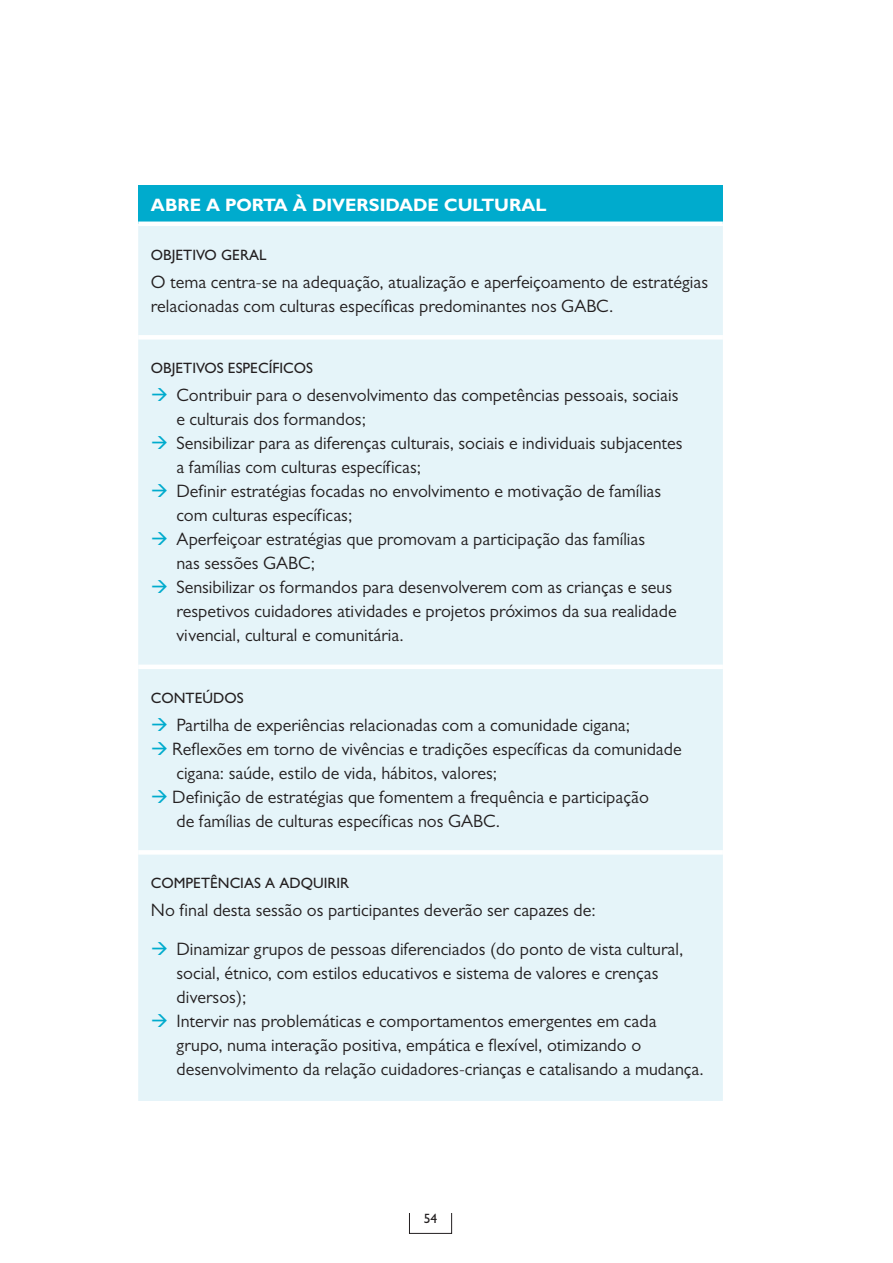
<style>
.page{position:relative;width:893px;height:1263px;background:#fff}
.page>*{position:absolute;margin:0;border:0;box-sizing:border-box;transform-origin:0 0}
.No_Spacing{font:18px/24px "Gill Sans MT Pro";color:#231f20}
.List_Paragraph{font:700 18px "Gill Sans MT Pro";color:#fff}
.t1{font:500 15px "Gill Sans MT Pro";color:#231f20}
.t2{font:500 13.5px "Gill Sans MT Pro";color:#231f20}
.s1{color:#00abcd}
</style>
<div class="page">
<div style="left:409px;top:1208px;width:43px;height:25px;border:1px solid #231f20"></div>
<div style="left:406px;top:1203px;width:49px;height:9px;background:#fff"></div>
<div style="left:138px;top:185px;width:585px;height:39px;background:#00abcd"></div>
<div style="left:138px;top:226px;width:585px;height:875px;background:#e5f4f9"></div>
<hr style="left:138px;top:222px;width:585px;height:4px;background:#fff">
<div style="left:138px;top:335px;width:585px;height:5px;background:#fff"></div>
<hr style="left:138px;top:665px;width:585px;height:4px;background:#fff">
<div style="left:138px;top:850px;width:585px;height:5px;background:#fff"></div>
<p class="List_Paragraph" style="left:151px;top:193px;width:397px">ABRE A PORTA À DIVERSIDADE CULTURAL</p>
<p class="t1" style="left:151px;top:246px;width:117px">OBJETIVO GERAL</p>
<p class="No_Spacing" style="left:151px;top:270px;width:559px">O tema centra-se na adequação, atualização e aperfeiçoamento de estratégias relacionadas com culturas específicas predominantes nos GABC.</p>
<p class="t1" style="left:151px;top:359px;width:164px">OBJETIVOS ESPECÍFICOS</p>
<p class="No_Spacing" style="left:176px;top:383px;width:503px;text-indent:-26px"><span class="s1">→</span> Contribuir para o desenvolvimento das competências pessoais, sociais e culturais dos formandos;</p>
<p class="No_Spacing" style="left:176px;top:431px;width:508px;text-indent:-26px"><span class="s1">→</span> Sensibilizar para as diferenças culturais, sociais e individuais subjacentes a famílias com culturas específicas;</p>
<p class="No_Spacing" style="left:176px;top:479px;width:486px;text-indent:-26px"><span class="s1">→</span> Definir estratégias focadas no envolvimento e motivação de famílias com culturas específicas;</p>
<p class="No_Spacing" style="left:176px;top:527px;width:470px;text-indent:-26px"><span class="s1">→</span> Aperfeiçoar estratégias que promovam a participação das famílias nas sessões GABC;</p>
<p class="No_Spacing" style="left:176px;top:575px;width:502px;text-indent:-26px"><span class="s1">→</span> Sensibilizar os formandos para desenvolverem com as crianças e seus respetivos cuidadores atividades e projetos próximos da sua realidade vivencial, cultural e comunitária.</p>
<p class="t1" style="left:151px;top:689px;width:94px">CONTEÚDOS</p>
<p class="No_Spacing" style="left:151px;top:713px;width:481px"><span class="s1">→</span> Partilha de experiências relacionadas com a comunidade cigana;</p>
<p class="No_Spacing" style="left:176px;top:737px;width:507px;text-indent:-26px"><span class="s1">→</span> Reflexões em torno de vivências e tradições específicas da comunidade cigana: saúde, estilo de vida, hábitos, valores;</p>
<p class="No_Spacing" style="left:176px;top:785px;width:474px;text-indent:-26px"><span class="s1">→</span> Definição de estratégias que fomentem a frequência e participação de famílias de culturas específicas nos GABC.</p>
<p class="t1" style="left:151px;top:874px;width:200px">COMPETÊNCIAS A ADQUIRIR</p>
<p class="No_Spacing" style="left:151px;top:898px;width:446px">No final desta sessão os participantes deverão ser capazes de:</p>
<p class="No_Spacing" style="left:176px;top:937px;width:508px;text-indent:-26px"><span class="s1">→</span> Dinamizar grupos de pessoas diferenciados (do ponto de vista cultural, social, étnico, com estilos educativos e sistema de valores e crenças diversos);</p>
<p class="No_Spacing" style="left:176px;top:1009px;width:529px;text-indent:-26px"><span class="s1">→</span> Intervir nas problemáticas e comportamentos emergentes em cada grupo, numa interação positiva, empática e flexível, otimizando o desenvolvimento da relação cuidadores-crianças e catalisando a mudança.</p>
<p class="t2" style="left:424px;top:1210px;width:15px">54</p>
</div>
